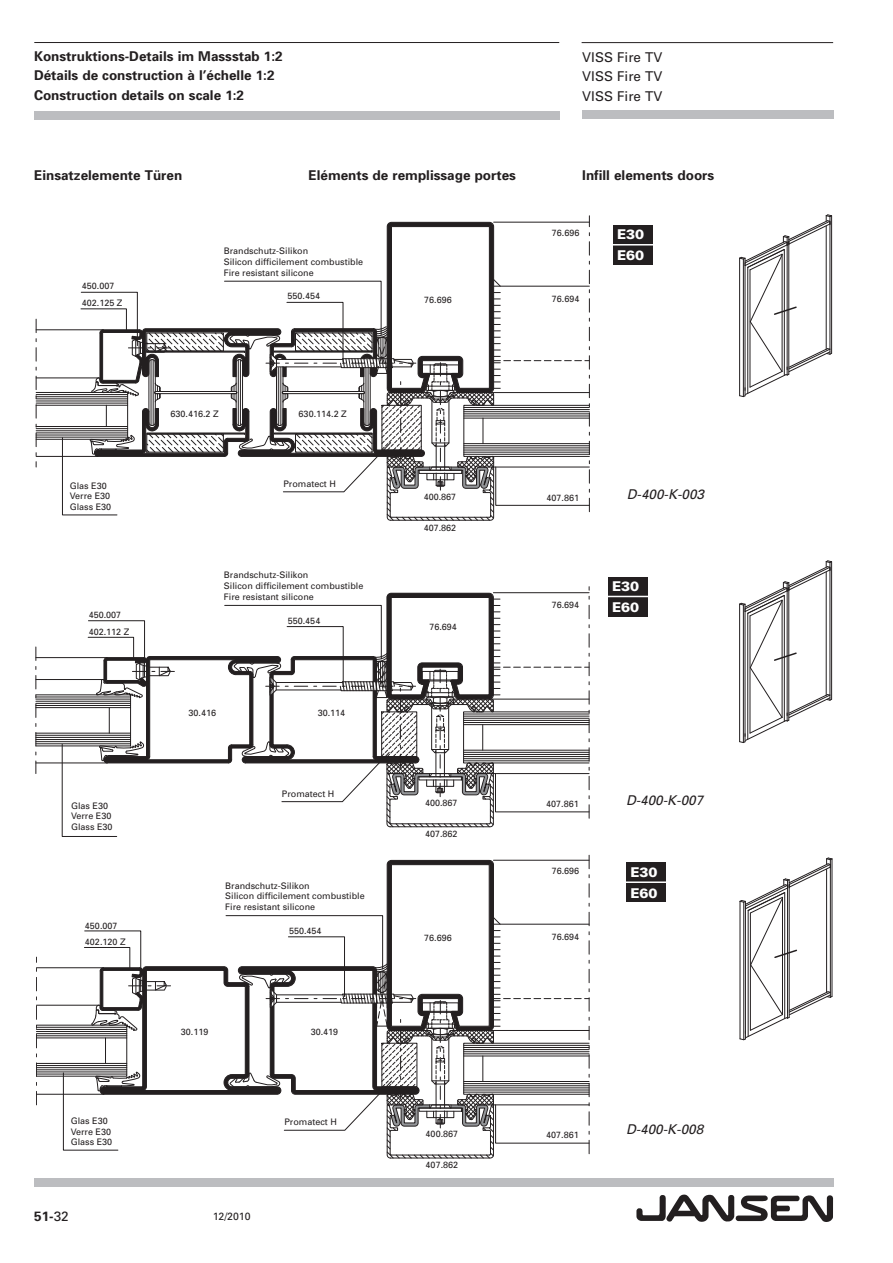
<style>
.page{position:relative;width:893px;height:1263px;background:#fff}
.page>*{position:absolute;margin:0;border:0;box-sizing:border-box;transform-origin:0 0}
.t1{font:700 13.5px/19.5px "Univers";color:#231f20}
.t2{font:italic 13.5px "Univers";color:#231f20}
.t3{font:13.5px/19.5px "Univers";color:#231f20;text-align:justify}
.t4{font:900 13.5px/21px "Univers";color:#fff}
.t5{font:10.5px "Univers";color:#231f20}
.t6{font:9px/10.8px "Univers";color:#231f20}
.s1{font-weight:400}
</style>
<div class="page">
<div style="left:34px;top:1178px;width:799px;height:8px;background:#bcbdc0"></div>
<div style="left:34px;top:111px;width:526px;height:8px;background:#bcbdc0"></div>
<hr style="left:34px;top:42px;width:525px;height:1px;background:#231f20">
<div style="left:582px;top:111px;width:251px;height:8px;background:#bcbdc0"></div>
<hr style="left:582px;top:42px;width:251px;height:1px;background:#231f20">
<svg style="left:636px;top:1194px;width:197px;height:28px"></svg>
<hr style="left:36px;top:403px;width:92px;height:1px;background:#231f20">
<hr style="left:36px;top:405px;width:92px;height:1px;background:#231f20">
<hr style="left:36px;top:401px;width:92px;height:1px;background:#231f20">
<hr style="left:36px;top:399px;width:92px;height:1px;background:#231f20">
<hr style="left:36px;top:396px;width:92px;height:1px;background:#231f20">
<hr style="left:36px;top:394px;width:92px;height:1px;background:#231f20">
<hr style="left:36px;top:392px;width:92px;height:1px;background:#231f20">
<hr style="left:36px;top:456px;width:62px;height:1px;background:#231f20">
<hr style="left:36px;top:437px;width:92px;height:1px;background:#231f20">
<hr style="left:36px;top:435px;width:92px;height:1px;background:#231f20">
<hr style="left:36px;top:433px;width:92px;height:1px;background:#231f20">
<hr style="left:36px;top:430px;width:92px;height:1px;background:#231f20">
<hr style="left:36px;top:428px;width:92px;height:1px;background:#231f20">
<hr style="left:36px;top:439px;width:92px;height:1px;background:#231f20">
<hr style="left:36px;top:426px;width:92px;height:1px;background:#231f20">
<hr style="left:36px;top:330px;width:67px;height:1px;background:#231f20">
<svg style="left:36px;top:319px;width:1px;height:148px"></svg>
<hr style="left:36px;top:378px;width:63px;height:1px;background:#231f20">
<svg style="left:62px;top:216px;width:528px;height:305px"></svg>
<div style="left:464px;top:405px;width:126px;height:52px;border:1px solid #231f20"></div>
<hr style="left:464px;top:454px;width:125px;height:1px;background:#231f20">
<hr style="left:464px;top:452px;width:125px;height:1px;background:#231f20">
<hr style="left:464px;top:450px;width:125px;height:1px;background:#231f20">
<hr style="left:464px;top:448px;width:125px;height:1px;background:#231f20">
<hr style="left:464px;top:416px;width:125px;height:1px;background:#231f20">
<hr style="left:464px;top:414px;width:125px;height:1px;background:#231f20">
<hr style="left:464px;top:411px;width:125px;height:1px;background:#231f20">
<hr style="left:464px;top:409px;width:125px;height:1px;background:#231f20">
<hr style="left:464px;top:407px;width:125px;height:1px;background:#231f20">
<hr style="left:464px;top:445px;width:125px;height:1px;background:#231f20">
<hr style="left:36px;top:657px;width:71px;height:1px;background:#231f20">
<hr style="left:36px;top:763px;width:71px;height:1px;background:#231f20">
<svg style="left:36px;top:647px;width:1px;height:126px"></svg>
<hr style="left:36px;top:707px;width:95px;height:1px;background:#231f20">
<hr style="left:36px;top:733px;width:95px;height:1px;background:#231f20">
<hr style="left:36px;top:743px;width:95px;height:1px;background:#231f20">
<hr style="left:36px;top:741px;width:95px;height:1px;background:#231f20">
<hr style="left:36px;top:739px;width:95px;height:1px;background:#231f20">
<hr style="left:36px;top:737px;width:95px;height:1px;background:#231f20">
<hr style="left:36px;top:735px;width:95px;height:1px;background:#231f20">
<hr style="left:36px;top:705px;width:95px;height:1px;background:#231f20">
<hr style="left:36px;top:703px;width:95px;height:1px;background:#231f20">
<hr style="left:36px;top:701px;width:95px;height:1px;background:#231f20">
<hr style="left:36px;top:699px;width:95px;height:1px;background:#231f20">
<hr style="left:36px;top:697px;width:95px;height:1px;background:#231f20">
<hr style="left:36px;top:679px;width:67px;height:1px;background:#231f20">
<svg style="left:62px;top:587px;width:528px;height:250px"></svg>
<hr style="left:36px;top:1038px;width:91px;height:1px;background:#231f20">
<hr style="left:36px;top:1063px;width:91px;height:1px;background:#231f20">
<hr style="left:36px;top:1074px;width:91px;height:1px;background:#231f20">
<hr style="left:36px;top:1072px;width:91px;height:1px;background:#231f20">
<hr style="left:36px;top:1069px;width:91px;height:1px;background:#231f20">
<hr style="left:36px;top:1067px;width:91px;height:1px;background:#231f20">
<hr style="left:36px;top:1065px;width:91px;height:1px;background:#231f20">
<hr style="left:36px;top:1035px;width:91px;height:1px;background:#231f20">
<hr style="left:36px;top:1033px;width:91px;height:1px;background:#231f20">
<hr style="left:36px;top:1031px;width:91px;height:1px;background:#231f20">
<hr style="left:36px;top:1029px;width:91px;height:1px;background:#231f20">
<hr style="left:36px;top:1027px;width:91px;height:1px;background:#231f20">
<hr style="left:36px;top:1094px;width:68px;height:1px;background:#231f20">
<hr style="left:36px;top:1005px;width:63px;height:1px;background:#231f20">
<hr style="left:36px;top:967px;width:67px;height:1px;background:#231f20">
<svg style="left:36px;top:957px;width:1px;height:148px"></svg>
<svg style="left:63px;top:854px;width:527px;height:305px"></svg>
<div style="left:613px;top:225px;width:39px;height:40px;background:#231f20"></div>
<hr style="left:611px;top:244px;width:44px;height:1px;background:#fff">
<div style="left:608px;top:577px;width:39px;height:39px;background:#231f20"></div>
<hr style="left:606px;top:596px;width:44px;height:1px;background:#fff">
<div style="left:626px;top:863px;width:40px;height:39px;background:#231f20"></div>
<hr style="left:625px;top:881px;width:43px;height:2px;background:#fff">
<svg style="left:739px;top:214px;width:93px;height:183px"></svg>
<svg style="left:739px;top:560px;width:93px;height:183px"></svg>
<svg style="left:739px;top:857px;width:94px;height:183px"></svg>
<h1 class="t1" style="left:34px;top:47px;width:250px">Konstruktions-Details im Massstab 1:2<br>Détails de construction à l’échelle 1:2<br>Construction details on scale 1:2</h1>
<h1 class="t3" style="left:582px;top:48px;width:82px">VISS Fire TV VISS Fire TV VISS Fire TV</h1>
<h1 class="t1" style="left:34px;top:167px;width:150px">Einsatzelemente Türen</h1>
<h1 class="t1" style="left:308px;top:167px;width:209px">Eléments de remplissage portes</h1>
<h1 class="t1" style="left:582px;top:167px;width:134px">Infill elements doors</h1>
<p class="t6" style="left:82px;top:281px;width:34px">450.007</p>
<p class="t6" style="left:82px;top:299px;width:42px">402.125 Z</p>
<p class="t6" style="left:224px;top:246px;width:141px">Brandschutz-Silikon<br>Silicon difficilement combustible<br>Fire resistant silicone</p>
<p class="t6" style="left:288px;top:292px;width:34px">550.454</p>
<p class="t6" style="left:170px;top:409px;width:50px">630.416.2 Z</p>
<p class="t6" style="left:299px;top:409px;width:50px">630.114.2 Z</p>
<p class="t6" style="left:70px;top:481px;width:43px">Glas E30<br>Verre E30<br>Glass E30</p>
<p class="t6" style="left:283px;top:479px;width:54px">Promatect H</p>
<p class="t6" style="left:89px;top:610px;width:34px">450.007</p>
<p class="t6" style="left:89px;top:627px;width:42px">402.112 Z</p>
<p class="t6" style="left:71px;top:801px;width:43px">Glas E30<br>Verre E30<br>Glass E30</p>
<p class="t6" style="left:85px;top:921px;width:34px">450.007</p>
<p class="t6" style="left:85px;top:937px;width:42px">402.120 Z</p>
<p class="t6" style="left:71px;top:1116px;width:43px">Glas E30<br>Verre E30<br>Glass E30</p>
<h1 class="t1" style="left:34px;top:1208px;width:36px">51-<span class="s1">32</span></h1>
<p class="t6" style="left:224px;top:571px;width:141px">Brandschutz-Silikon<br>Silicon difficilement combustible<br>Fire resistant silicone</p>
<p class="t6" style="left:288px;top:616px;width:34px">550.454</p>
<p class="t6" style="left:189px;top:708px;width:29px">30.416</p>
<p class="t6" style="left:318px;top:708px;width:29px">30.114</p>
<p class="t6" style="left:282px;top:789px;width:54px">Promatect H</p>
<p class="t6" style="left:225px;top:881px;width:141px">Brandschutz-Silikon<br>Silicon difficilement combustible<br>Fire resistant silicone</p>
<p class="t6" style="left:289px;top:926px;width:34px">550.454</p>
<p class="t6" style="left:181px;top:1027px;width:29px">30.119</p>
<p class="t6" style="left:311px;top:1027px;width:29px">30.419</p>
<p class="t5" style="left:213px;top:1213px;width:39px">12/2010</p>
<p class="t6" style="left:284px;top:1117px;width:54px">Promatect H</p>
<p class="t6" style="left:424px;top:295px;width:29px">76.696</p>
<p class="t6" style="left:424px;top:492px;width:34px">400.867</p>
<p class="t6" style="left:424px;top:523px;width:34px">407.862</p>
<p class="t6" style="left:429px;top:622px;width:29px">76.694</p>
<p class="t6" style="left:425px;top:798px;width:34px">400.867</p>
<p class="t6" style="left:425px;top:829px;width:34px">407.862</p>
<p class="t6" style="left:424px;top:933px;width:29px">76.696</p>
<p class="t6" style="left:426px;top:1129px;width:34px">400.867</p>
<p class="t6" style="left:426px;top:1160px;width:34px">407.862</p>
<p class="t6" style="left:552px;top:228px;width:29px">76.696</p>
<p class="t6" style="left:552px;top:294px;width:29px">76.694</p>
<h1 class="t4" style="left:617px;top:225px;width:29px">E30<br>E60</h1>
<p class="t6" style="left:546px;top:493px;width:34px">407.861</p>
<p class="t6" style="left:552px;top:601px;width:29px">76.694</p>
<h1 class="t2" style="left:627px;top:489px;width:79px">D-400-K-003</h1>
<h1 class="t4" style="left:612px;top:577px;width:29px">E30<br>E60</h1>
<p class="t6" style="left:546px;top:799px;width:34px">407.861</p>
<p class="t6" style="left:552px;top:866px;width:29px">76.696</p>
<p class="t6" style="left:552px;top:932px;width:29px">76.694</p>
<h1 class="t2" style="left:626px;top:795px;width:79px">D-400-K-007</h1>
<h1 class="t4" style="left:630px;top:863px;width:29px">E30<br>E60</h1>
<p class="t6" style="left:546px;top:1131px;width:34px">407.861</p>
<h1 class="t2" style="left:626px;top:1124px;width:79px">D-400-K-008</h1>
</div>
